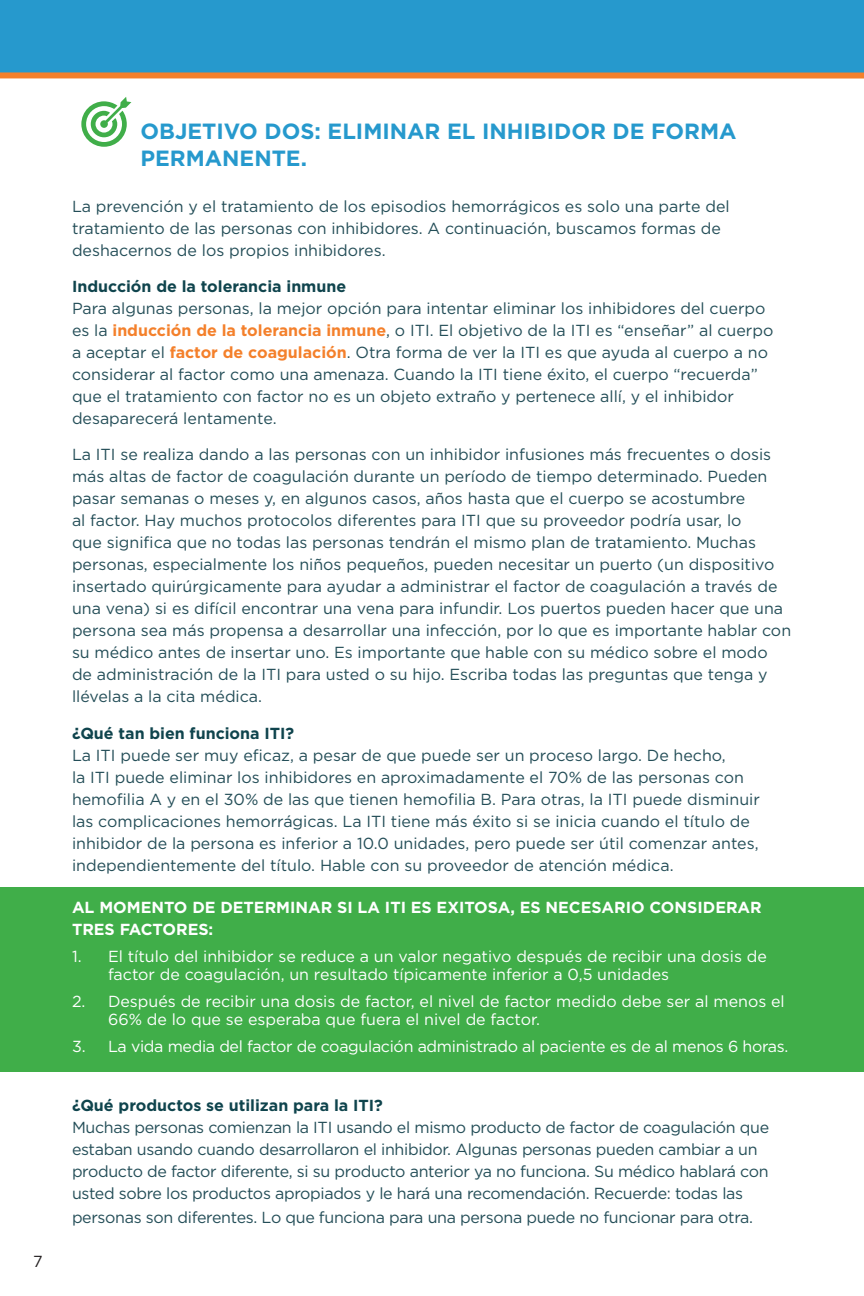
<style>
.page{position:relative;width:864px;height:1296px;background:#fff}
.page>*{position:absolute;margin:0;border:0;box-sizing:border-box;transform-origin:0 0}
.t1{font:700 22px/26.4px "Gotham";color:#2699cd}
.t2{font:16px/22px "Gotham";color:#244e58}
.t3{font:16px/22px "Gotham";letter-spacing:-.02em;color:#244e58}
.t4{font:16px/18px "Gotham";color:#fff}
.t5{font:16px "Gotham";letter-spacing:-.02em;color:#fff}
.t6{font:700 16px/22px "Gotham";color:#fff}
.t7{font:16px "Gotham";color:#231f20}
.s1{font-weight:700;color:#0f444d}
.s2{font-weight:700;color:#f4802b}
</style>
<div class="page">
<svg style="left:81px;top:97px;width:50px;height:50px"></svg>
<div style="left:0;top:887px;width:864px;height:184px;background:#40ae49"></div>
<div style="left:0;top:0;width:864px;height:76px;background:#2699cd"></div>
<div style="left:0;top:72px;width:864px;height:7px;background:#f4802b"></div>
<p class="t7" style="left:33px;top:1251px;width:11px">7</p>
<p class="t1" style="left:140px;top:118px;width:598px">OBJETIVO DOS: ELIMINAR EL INHIBIDOR DE FORMA<br>PERMANENTE.</p>
<p class="t2" style="left:72px;top:195px;width:659px">La prevención y el tratamiento de los episodios hemorrágicos es solo una parte del tratamiento de las personas con inhibidores. A continuación, buscamos formas de deshacernos de los propios inhibidores.</p>
<p class="t2" style="left:72px;top:275px;width:703px"><span class="s1">Inducción de la tolerancia inmune<br></span>Para algunas personas, la mejor opción para intentar eliminar los inhibidores del cuerpo es la <span class="s2">inducción de la tolerancia inmune</span>, o ITI. El objetivo de la ITI es “enseñar” al cuerpo a aceptar el <span class="s2">factor de coagulación</span>. Otra forma de ver la ITI es que ayuda al cuerpo a no considerar al factor como una amenaza. Cuando la ITI tiene éxito, el cuerpo “recuerda” que el tratamiento con factor no es un objeto extraño y pertenece allí, y el inhibidor desaparecerá lentamente.</p>
<p class="t2" style="left:72px;top:443px;width:721px">La ITI se realiza dando a las personas con un inhibidor infusiones más frecuentes o dosis más altas de factor de coagulación durante un período de tiempo determinado. Pueden pasar semanas o meses y, en algunos casos, años hasta que el cuerpo se acostumbre<br>al factor. Hay muchos protocolos diferentes para ITI que su proveedor podría usar, lo<br>que significa que no todas las personas tendrán el mismo plan de tratamiento. Muchas personas, especialmente los niños pequeños, pueden necesitar un puerto (un dispositivo insertado quirúrgicamente para ayudar a administrar el factor de coagulación a través de una vena) si es difícil encontrar una vena para infundir. Los puertos pueden hacer que una persona sea más propensa a desarrollar una infección, por lo que es importante hablar con su médico antes de insertar uno. Es importante que hable con su médico sobre el modo de administración de la ITI para usted o su hijo. Escriba todas las preguntas que tenga y llévelas a la cita médica.</p>
<p class="t2" style="left:72px;top:722px;width:689px"><span class="s1">¿Qué tan bien funciona ITI?<br></span>La ITI puede ser muy eficaz, a pesar de que puede ser un proceso largo. De hecho,<br>la ITI puede eliminar los inhibidores en aproximadamente el 70% de las personas con hemofilia A y en el 30% de las que tienen hemofilia B. Para otras, la ITI puede disminuir las complicaciones hemorrágicas. La ITI tiene más éxito si se inicia cuando el título de inhibidor de la persona es inferior a 10.0 unidades, pero puede ser útil comenzar antes, independientemente del título. Hable con su proveedor de atención médica.</p>
<p class="t6" style="left:72px;top:897px;width:691px">AL MOMENTO DE DETERMINAR SI LA ITI ES EXITOSA, ES NECESARIO CONSIDERAR<br>TRES FACTORES:</p>
<p class="t4" style="left:108px;top:947px;width:660px;text-indent:-36px">1. El título del inhibidor se reduce a un valor negativo después de recibir una dosis de factor de coagulación, un resultado típicamente inferior a 0,5 unidades</p>
<p class="t4" style="left:108px;top:992px;width:678px;text-indent:-36px">2. Después de recibir una dosis de factor, el nivel de factor medido debe ser al menos el<br>66% de lo que se esperaba que fuera el nivel de factor.</p>
<p class="t5" style="left:72px;top:1037px;width:718px">3. La vida media del factor de coagulación administrado al paciente es de al menos 6 horas.</p>
<p class="t3" style="left:72px;top:1094px;width:699px"><span class="s1">¿Qué productos se utilizan para la ITI?<br></span>Muchas personas comienzan la ITI usando el mismo producto de factor de coagulación que estaban usando cuando desarrollaron el inhibidor. Algunas personas pueden cambiar a un producto de factor diferente, si su producto anterior ya no funciona. Su médico hablará con usted sobre los productos apropiados y le hará una recomendación. Recuerde: todas las</p>
<p class="t3" style="left:72px;top:1206px;width:683px">personas son diferentes. Lo que funciona para una persona puede no funcionar para otra.</p>
</div>
